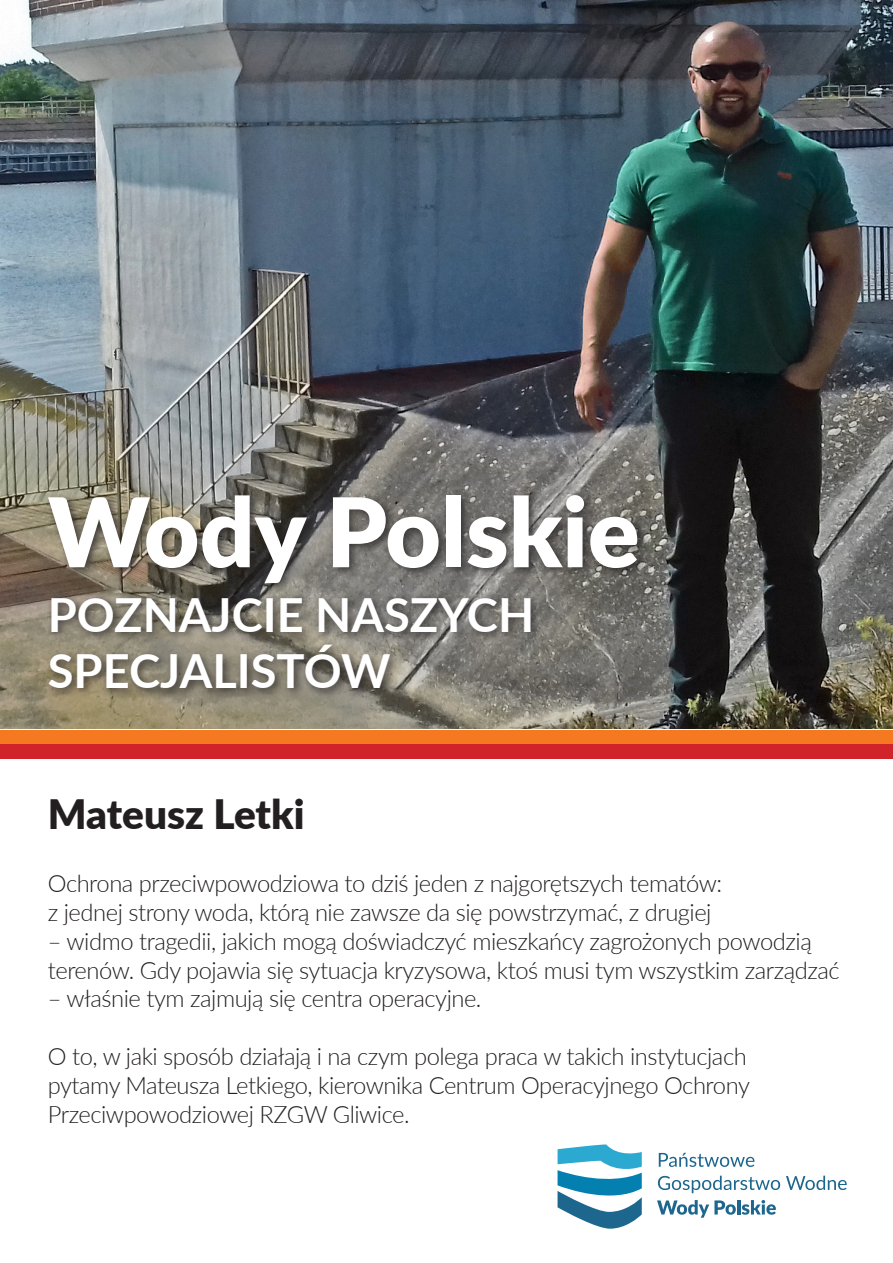
<style>
.page{position:relative;width:893px;height:1263px;background:#fff}
.page>*{position:absolute;margin:0;border:0;box-sizing:border-box;transform-origin:0 0}
.t1{font:900 96px "Lato";color:#fff}
.t2{font:700 47.1px/56.4px "Lato";color:#fff}
.t3{font:900 40.5px "Lato";letter-spacing:-.005em;color:#231f20}
.t4{font:300 24px/28.8px "Lato";letter-spacing:-.02em;color:#231f20}
</style>
<div class="page">
<img style="left:0;top:0;width:893px;height:729px">
<div style="left:0;top:729px;width:893px;height:15px;background:#f47921"></div>
<div style="left:44px;top:490px;width:604px;height:104px;background:#231f20;opacity:.75"></div>
<div style="left:45px;top:592px;width:497px;height:108px;background:#231f20;opacity:.75"></div>
<svg style="left:558px;top:1144px;width:84px;height:85px"></svg>
<svg style="left:659px;top:1153px;width:95px;height:14px"></svg>
<svg style="left:658px;top:1176px;width:122px;height:17px"></svg>
<svg style="left:786px;top:1176px;width:61px;height:14px"></svg>
<svg style="left:657px;top:1200px;width:79px;height:18px"></svg>
<hr style="left:737px;top:1200px;width:3px;height:14px;background:#1d678f">
<svg style="left:742px;top:1200px;width:34px;height:15px"></svg>
<div style="left:0;top:744px;width:893px;height:15px;background:#d1232a"></div>
<p class="t1" style="left:48px;top:460px;width:593px">Wody Polskie</p>
<p class="t2" style="left:48px;top:584px;width:488px">POZNAJCIE NASZYCH<br>SPECJALISTÓW</p>
<p class="t3" style="left:48px;top:784px;width:258px">Mateusz Letki</p>
<p class="t4" style="left:48px;top:868px;width:676px">Ochrona przeciwpowodziowa to dziś jeden z najgorętszych tematów:</p>
<p class="t4" style="left:48px;top:897px;width:665px">z jednej strony woda, którą nie zawsze da się powstrzymać, z drugiej</p>
<p class="t4" style="left:48px;top:926px;width:793px">– widmo tragedii, jakich mogą doświadczyć mieszkańcy zagrożonych powodzią terenów. Gdy pojawia się sytuacja kryzysowa, ktoś musi tym wszystkim zarządzać</p>
<p class="t4" style="left:48px;top:983px;width:435px">– właśnie tym zajmują się centra operacyjne.</p>
<p class="t4" style="left:48px;top:1041px;width:704px">O to, w jaki sposób działają i na czym polega praca w takich instytucjach pytamy Mateusza Letkiego, kierownika Centrum Operacyjnego Ochrony<br>Przeciwpowodziowej RZGW Gliwice.</p>
</div>
